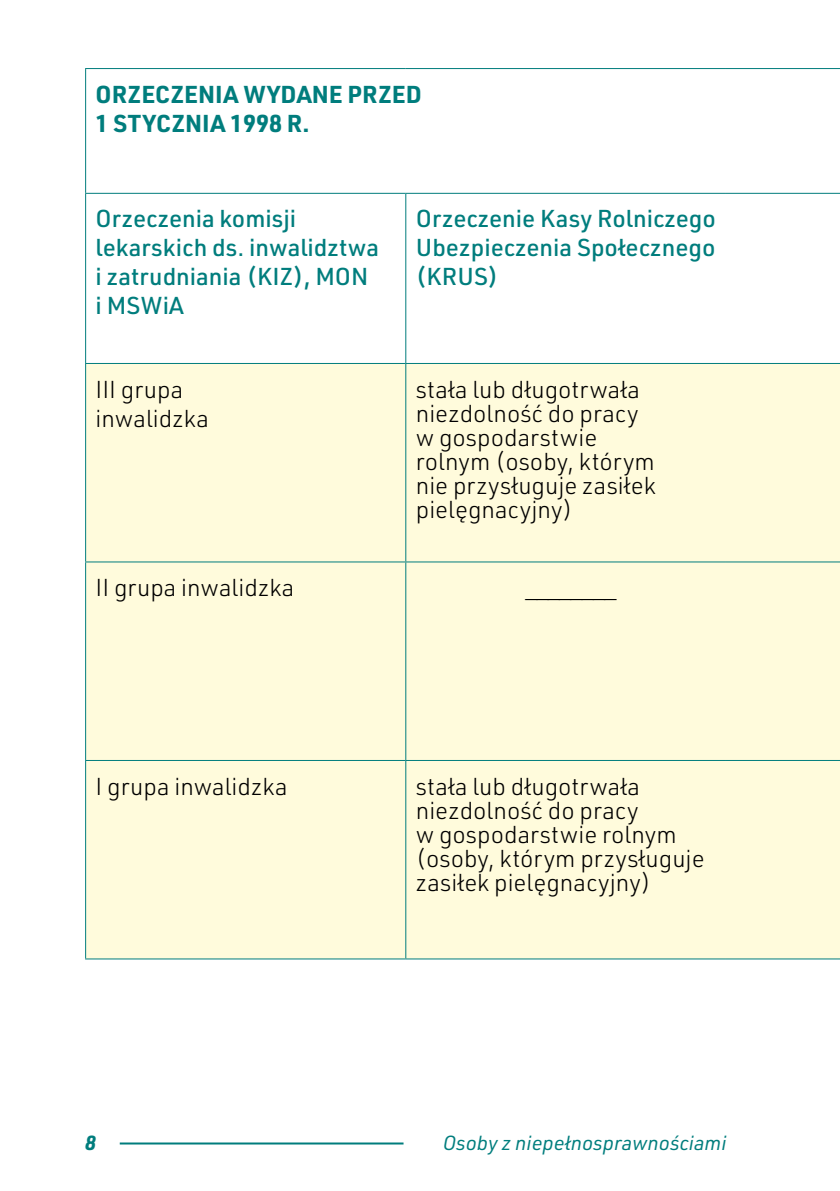
<style>
.page{position:relative;width:840px;height:1191px;background:#fff}
.page>*{position:absolute;margin:0;border:0;box-sizing:border-box;transform-origin:0 0}
.t1{font:300 24px/24px "URWDIN";color:#000}
.t2{font:500 24px/28.8px "URWDIN";color:#007d7d}
.t3{font:700 24px/28.8px "URWDIN";color:#007d7d}
.t4{font:italic 20px "URWDIN";color:#007d7d}
.t5{font:italic 700 20px "URWDIN";color:#007d7d}
</style>
<div class="page">
<hr style="left:120px;top:1142px;width:283px;height:2px;background:#007d7d">
<div style="left:86px;top:364px;width:753px;height:594px;background:#fffbdc"></div>
<hr style="left:85px;top:364px;width:1px;height:197px;background:#007d7d">
<hr style="left:85px;top:562px;width:1px;height:198px;background:#007d7d">
<hr style="left:85px;top:761px;width:1px;height:197px;background:#007d7d">
<hr style="left:85px;top:958px;width:320px;height:1px;background:#007d7d">
<hr style="left:405px;top:958px;width:320px;height:1px;background:#007d7d">
<hr style="left:85px;top:68px;width:320px;height:1px;background:#007d7d">
<hr style="left:85px;top:69px;width:1px;height:124px;background:#007d7d">
<hr style="left:405px;top:68px;width:320px;height:1px;background:#007d7d">
<hr style="left:725px;top:68px;width:114px;height:1px;background:#007d7d">
<hr style="left:85px;top:193px;width:320px;height:1px;background:#007d7d">
<hr style="left:85px;top:194px;width:1px;height:169px;background:#007d7d">
<hr style="left:405px;top:193px;width:320px;height:1px;background:#007d7d">
<hr style="left:405px;top:194px;width:1px;height:169px;background:#007d7d">
<hr style="left:725px;top:193px;width:114px;height:1px;background:#007d7d">
<hr style="left:85px;top:363px;width:320px;height:1px;background:#007d7d">
<hr style="left:405px;top:363px;width:320px;height:1px;background:#007d7d">
<hr style="left:405px;top:364px;width:1px;height:197px;background:#007d7d">
<hr style="left:725px;top:363px;width:114px;height:1px;background:#007d7d">
<hr style="left:85px;top:760px;width:320px;height:1px;background:#007d7d">
<hr style="left:405px;top:760px;width:320px;height:1px;background:#007d7d">
<hr style="left:725px;top:760px;width:114px;height:1px;background:#007d7d">
<hr style="left:85px;top:561px;width:320px;height:1px;background:#007d7d">
<hr style="left:405px;top:561px;width:320px;height:1px;background:#007d7d">
<hr style="left:405px;top:562px;width:1px;height:198px;background:#007d7d">
<hr style="left:725px;top:561px;width:114px;height:1px;background:#007d7d">
<hr style="left:405px;top:761px;width:1px;height:197px;background:#007d7d">
<hr style="left:725px;top:958px;width:114px;height:1px;background:#007d7d">
<p class="t3" style="left:96px;top:79px;width:327px">ORZECZENIA WYDANE PRZED<br>1 STYCZNIA 1998 R.</p>
<p class="t2" style="left:96px;top:204px;width:285px">Orzeczenia komisji lekarskich ds. inwalidztwa i zatrudniania (KIZ), MON i MSWiA</p>
<p class="t2" style="left:415px;top:204px;width:301px;text-align:justify">Orzeczenie Kasy Rolniczego Ubezpieczenia Społecznego (KRUS)</p>
<p class="t1" style="left:96px;top:374px;width:115px;line-height:29.6px">III grupa inwalidzka</p>
<p class="t1" style="left:415px;top:376px;width:241px">stała lub długotrwała niezdolność do pracy w gospodarstwie rolnym (osoby, którym nie przysługuje zasiłek pielęgnacyjny)</p>
<p class="t1" style="left:96px;top:575px;width:200px">II grupa inwalidzka</p>
<p class="t1" style="left:525px;top:575px;width:92px">________</p>
<p class="t1" style="left:96px;top:773px;width:193px">I grupa inwalidzka</p>
<p class="t1" style="left:415px;top:773px;width:290px">stała lub długotrwała niezdolność do pracy<br>w gospodarstwie rolnym (osoby, którym przysługuje zasiłek pielęgnacyjny)</p>
<p class="t5" style="left:85px;top:1129px;width:12px">8</p>
<p class="t4" style="left:442px;top:1129px;width:285px">Osoby z niepełnosprawnościami</p>
</div>
